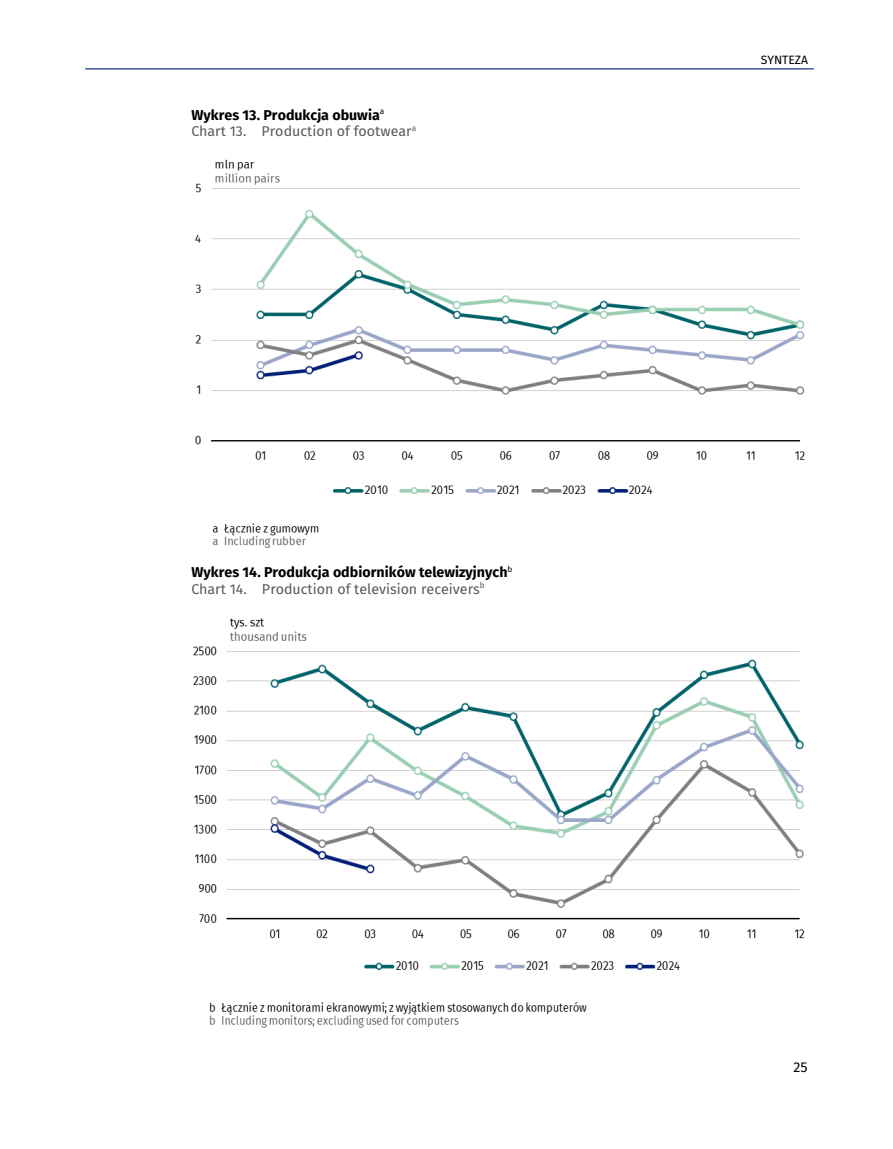
<style>
.page{position:relative;width:893px;height:1149px;background:#fff}
.page>*{position:absolute;margin:0;border:0;box-sizing:border-box;transform-origin:0 0}
.t1{font:14.25px "Fira Sans";color:#595959}
.t2{font:700 14.25px "Fira Sans";color:#000}
.t3{font:14.25px "Fira Sans";color:#000}
.t4{font:12px "Fira Sans";color:#000}
</style>
<div class="page">
<hr style="left:85px;top:68px;width:729px;height:1px;background:#001d77">
<img style="left:195px;top:159px;width:610px;height:389px">
<img style="left:193px;top:618px;width:612px;height:410px">
<p class="t2" style="left:191px;top:103px;width:195px">Wykres 13. Produkcja obuwia<sup>a</sup></p>
<p class="t1" style="left:191px;top:120px;width:226px">Chart 13. Production of footwear<sup>a</sup></p>
<p class="t2" style="left:191px;top:560px;width:323px">Wykres 14. Produkcja odbiorników telewizyjnych<sup>b</sup></p>
<p class="t1" style="left:191px;top:577px;width:295px">Chart 14. Production of television receivers<sup>b</sup></p>
<p class="t4" style="left:761px;top:51px;width:49px">SYNTEZA</p>
<p class="t3" style="left:794px;top:1055px;width:16px">25</p>
</div>
